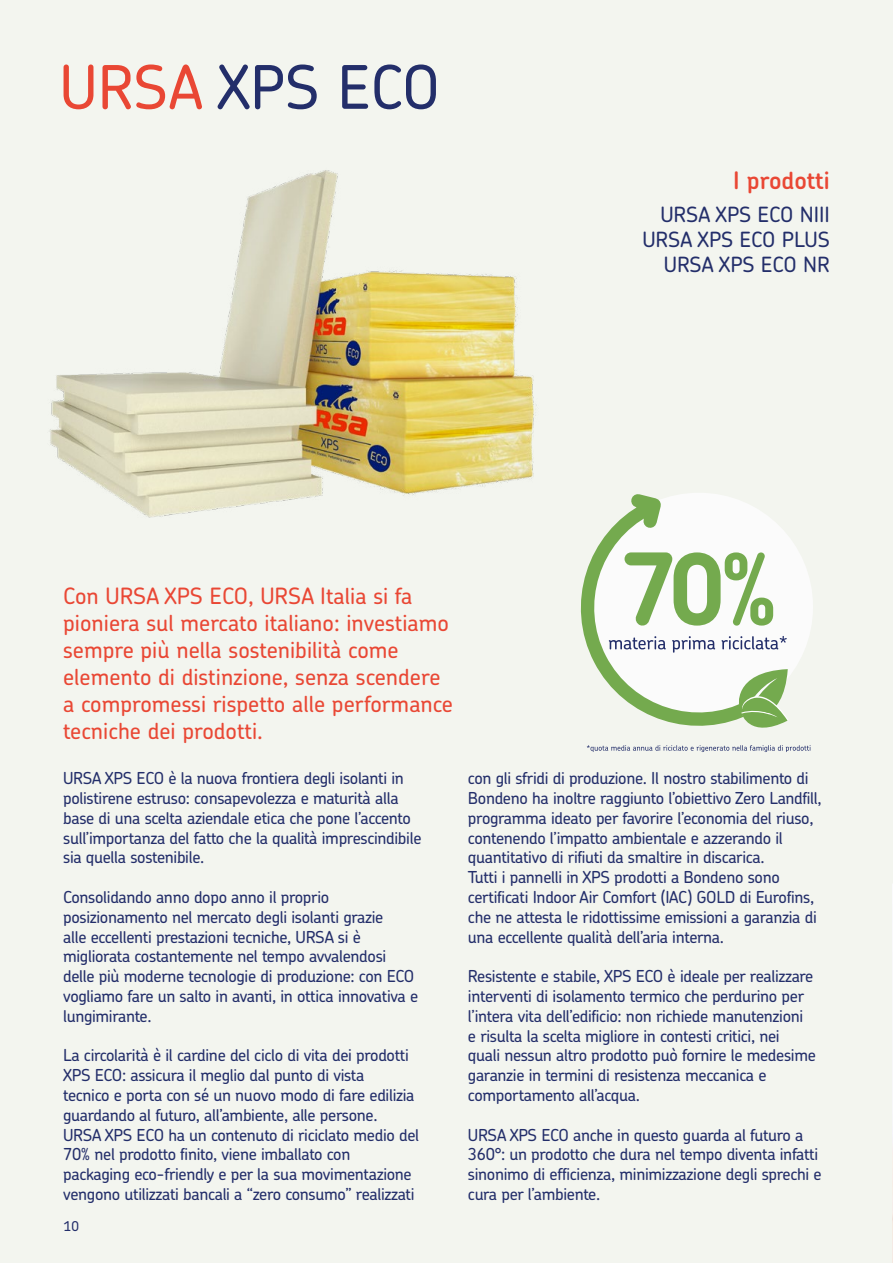
<style>
.page{position:relative;width:893px;height:1263px;background:#f3f5ef}
.page>*{position:absolute;margin:0;border:0;box-sizing:border-box;transform-origin:0 0}
.t1{font:500 60px "Chevin Std";color:#232e6a}
.t2{font:600 24px "Chevin Pro";color:#e94734}
.t3{font:500 22.5px/27px "Chevin Pro";color:#e94734}
.t4{font:500 21px/25.2px "Chevin Pro";color:#232e6a;text-align:right}
.t5{font:500 16.5px/19.8px "Chevin Pro";letter-spacing:-.02em;color:#232e6a}
.t6{font:500 13.5px "Chevin Std";color:#232e6a}
.s1{color:#e94734}
</style>
<div class="page">
<img style="left:49px;top:170px;width:488px;height:348px">
<div style="left:585px;top:493px;width:228px;height:228px;background:#fbfbfb;border-radius:50%"></div>
<svg style="left:580px;top:494px;width:188px;height:175px"></svg>
<svg style="left:624px;top:552px;width:149px;height:74px"></svg>
<svg style="left:609px;top:636px;width:57px;height:13px"></svg>
<svg style="left:672px;top:636px;width:43px;height:17px"></svg>
<svg style="left:721px;top:636px;width:66px;height:13px"></svg>
<svg style="left:587px;top:669px;width:224px;height:83px"></svg>
<img style="left:892px;top:884px;width:1px;height:379px">
<h1 class="t1" style="left:60px;top:47px;width:382px"><span class="s1">URSA</span> XPS ECO</h1>
<h2 class="t2" style="left:733px;top:164px;width:98px">I prodotti</h2>
<p class="t4" style="left:642px;top:201px;width:189px">URSA XPS ECO NIII<br>URSA XPS ECO PLUS<br>URSA XPS ECO NR</p>
<h3 class="t3" style="left:63px;top:581px;width:391px">Con URSA XPS ECO, URSA Italia si fa pioniera sul mercato italiano: investiamo sempre più nella sostenibilità come elemento di distinzione, senza scendere a compromessi rispetto alle performance tecniche dei prodotti.</h3>
<p class="t5" style="left:63px;top:768px;width:360px">URSA XPS ECO è la nuova frontiera degli isolanti in polistirene estruso: consapevolezza e maturità alla base di una scelta aziendale etica che pone l’accento sull’importanza del fatto che la qualità imprescindibile sia quella sostenibile.</p>
<p class="t5" style="left:63px;top:887px;width:357px">Consolidando anno dopo anno il proprio posizionamento nel mercato degli isolanti grazie<br>alle eccellenti prestazioni tecniche, URSA si è migliorata costantemente nel tempo avvalendosi delle più moderne tecnologie di produzione: con ECO vogliamo fare un salto in avanti, in ottica innovativa e lungimirante.</p>
<p class="t5" style="left:63px;top:1045px;width:358px">La circolarità è il cardine del ciclo di vita dei prodotti XPS ECO: assicura il meglio dal punto di vista<br>tecnico e porta con sé un nuovo modo di fare edilizia guardando al futuro, all’ambiente, alle persone.<br>URSA XPS ECO ha un contenuto di riciclato medio del 70% nel prodotto finito, viene imballato con packaging eco-friendly e per la sua movimentazione vengono utilizzati bancali a “zero consumo” realizzati</p>
<p class="t6" style="left:64px;top:1217px;width:17px">10</p>
<p class="t5" style="left:468px;top:768px;width:355px">con gli sfridi di produzione. Il nostro stabilimento di Bondeno ha inoltre raggiunto l’obiettivo Zero Landfill, programma ideato per favorire l’economia del riuso, contenendo l’impatto ambientale e azzerando il quantitativo di rifiuti da smaltire in discarica.<br>Tutti i pannelli in XPS prodotti a Bondeno sono certificati Indoor Air Comfort (IAC) GOLD di Eurofins, che ne attesta le ridottissime emissioni a garanzia di una eccellente qualità dell’aria interna.</p>
<p class="t5" style="left:468px;top:966px;width:349px">Resistente e stabile, XPS ECO è ideale per realizzare interventi di isolamento termico che perdurino per l’intera vita dell’edificio: non richiede manutenzioni<br>e risulta la scelta migliore in contesti critici, nei quali nessun altro prodotto può fornire le medesime garanzie in termini di resistenza meccanica e comportamento all’acqua.</p>
<p class="t5" style="left:468px;top:1124px;width:355px">URSA XPS ECO anche in questo guarda al futuro a 360°: un prodotto che dura nel tempo diventa infatti sinonimo di efficienza, minimizzazione degli sprechi e cura per l’ambiente.</p>
</div>
